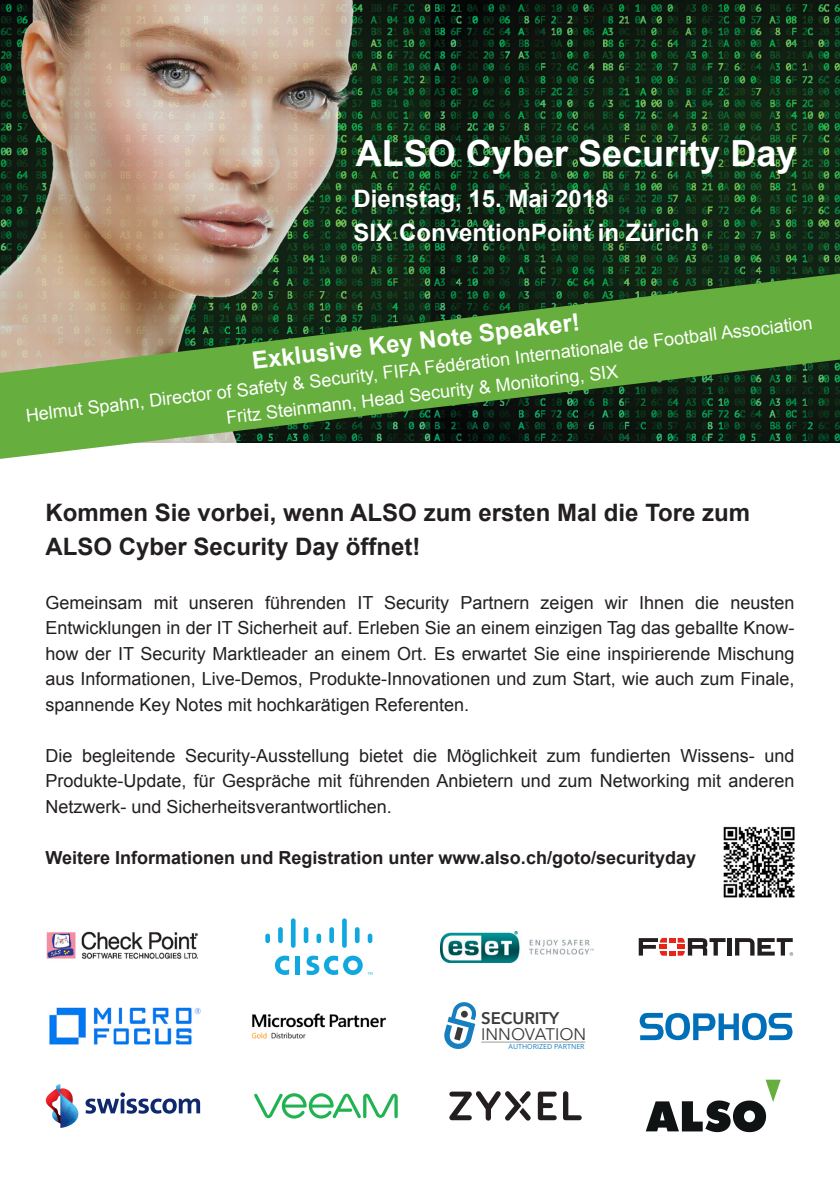
<style>
.page{position:relative;width:840px;height:1191px;background:#fff}
.page>*{position:absolute;margin:0;border:0;box-sizing:border-box;transform-origin:0 0}
.t1{font:700 36px "Arial";color:#fff}
.t2{font:700 24px/34px "Arial";color:#231f20}
.t3{font:700 24px "Arial";color:#fff}
.t4{font:18px/25.6px "Arial";color:#231f20;text-align:justify}
.t5{font:18px "Arial";color:#fff}
.t6{font:700 18px "Arial";color:#231f20}
.t7{font:16.6px/15.6px "Avenir Next LT Pro";color:#393a39}
.t8{font:7px "Open Sans";color:#177fbf}
.s1{font-weight:600}
</style>
<div class="page">
<img style="left:0;top:0;width:431px;height:273px">
<img style="left:431px;top:0;width:408px;height:273px">
<img style="left:46px;top:931px;width:152px;height:28px">
<div style="left:295px;top:956px;width:5px;height:18px;background:#11a8e0"></div>
<svg style="left:275px;top:955px;width:14px;height:20px"></svg>
<div style="left:265px;top:933px;width:5px;height:10px;background:#11a8e0;border-radius:2px"></div>
<svg style="left:278px;top:927px;width:4px;height:16px"></svg>
<hr style="left:291px;top:918px;width:4px;height:29px;background:#11a8e0;border-radius:2px">
<div style="left:303px;top:927px;width:5px;height:16px;background:#11a8e0;border-radius:2px"></div>
<div style="left:316px;top:933px;width:5px;height:10px;background:#11a8e0;border-radius:2px"></div>
<div style="left:329px;top:927px;width:5px;height:16px;background:#11a8e0;border-radius:2px"></div>
<svg style="left:342px;top:918px;width:4px;height:29px"></svg>
<hr style="left:355px;top:927px;width:4px;height:16px;background:#11a8e0;border-radius:2px">
<div style="left:367px;top:933px;width:5px;height:10px;background:#11a8e0;border-radius:2px"></div>
<svg style="left:306px;top:955px;width:66px;height:20px"></svg>
<img style="left:440px;top:931px;width:152px;height:31px">
<hr style="left:727px;top:938px;width:4px;height:17px;background:#231f20">
<svg style="left:638px;top:938px;width:87px;height:17px"></svg>
<svg style="left:735px;top:938px;width:57px;height:17px"></svg>
<img style="left:49px;top:1007px;width:152px;height:38px">
<img style="left:251px;top:1013px;width:135px;height:26px">
<svg style="left:444px;top:1002px;width:33px;height:47px"></svg>
<hr style="left:481px;top:1041px;width:104px;height:1px;background:#9d9d9d">
<svg style="left:639px;top:1013px;width:153px;height:27px"></svg>
<svg style="left:85px;top:1092px;width:115px;height:21px"></svg>
<svg style="left:46px;top:1084px;width:32px;height:44px"></svg>
<svg style="left:563px;top:1091px;width:18px;height:29px"></svg>
<svg style="left:537px;top:1091px;width:19px;height:29px"></svg>
<svg style="left:449px;top:1091px;width:81px;height:29px"></svg>
<svg style="left:254px;top:1093px;width:143px;height:25px"></svg>
<svg style="left:0;top:273px;width:839px;height:186px;background:#5f8648"></svg>
<svg style="left:645px;top:1079px;width:135px;height:53px"></svg>
<img style="left:723px;top:826px;width:72px;height:72px">
<p class="t1" style="left:355px;top:129px;width:442px">ALSO Cyber Security Day</p>
<p class="t3" style="left:353px;top:182px;width:256px">Dienstag, 15. Mai 2018</p>
<p class="t3" style="left:353px;top:216px;width:347px">SIX ConventionPoint in Zürich</p>
<p class="t3" style="left:250px;top:345px;width:331px;rotate:-7deg">Exklusive Key Note Speaker!</p>
<p class="t5" style="left:25px;top:405px;width:793px;rotate:-7deg">Helmut Spahn, Director of Safety &amp; Security, FIFA Fédération Internationale de Football Association</p>
<p class="t5" style="left:225px;top:406px;width:396px;rotate:-7deg">Fritz Steinmann, Head Security &amp; Monitoring, SIX</p>
<p class="t2" style="left:45px;top:496px;width:706px">Kommen Sie vorbei, wenn ALSO zum ersten Mal die Tore zum<br>ALSO Cyber Security Day öffnet!</p>
<p class="t4" style="left:45px;top:590px;width:750px">Gemeinsam mit unseren führenden IT Security Partnern zeigen wir Ihnen die neusten Entwicklungen in der IT Sicherheit auf. Erleben Sie an einem einzigen Tag das geballte Know&shy;how der IT Security Marktleader an einem Ort. Es erwartet Sie eine inspirierende Mischung aus Informationen, Live-Demos, Produkte-Innovationen und zum Start, wie auch zum Finale, spannende Key Notes mit hochkarätigen Referenten.</p>
<p class="t4" style="left:45px;top:743px;width:750px">Die begleitende Security-Ausstellung bietet die Möglichkeit zum fundierten Wissens- und Produkte-Update, für Gespräche mit führenden Anbietern und zum Networking mit anderen Netzwerk- und Sicherheitsverantwortlichen.</p>
<p class="t6" style="left:45px;top:845px;width:652px">Weitere Informationen und Registration unter www.also.ch/goto/securityday</p>
<p class="t7" style="left:481px;top:1010px;width:106px"><span class="s1">SECURITY<br></span>INNOVATION</p>
<p class="t8" style="left:508px;top:1041px;width:77px">AUTHORIZED PARTNER</p>
</div>
